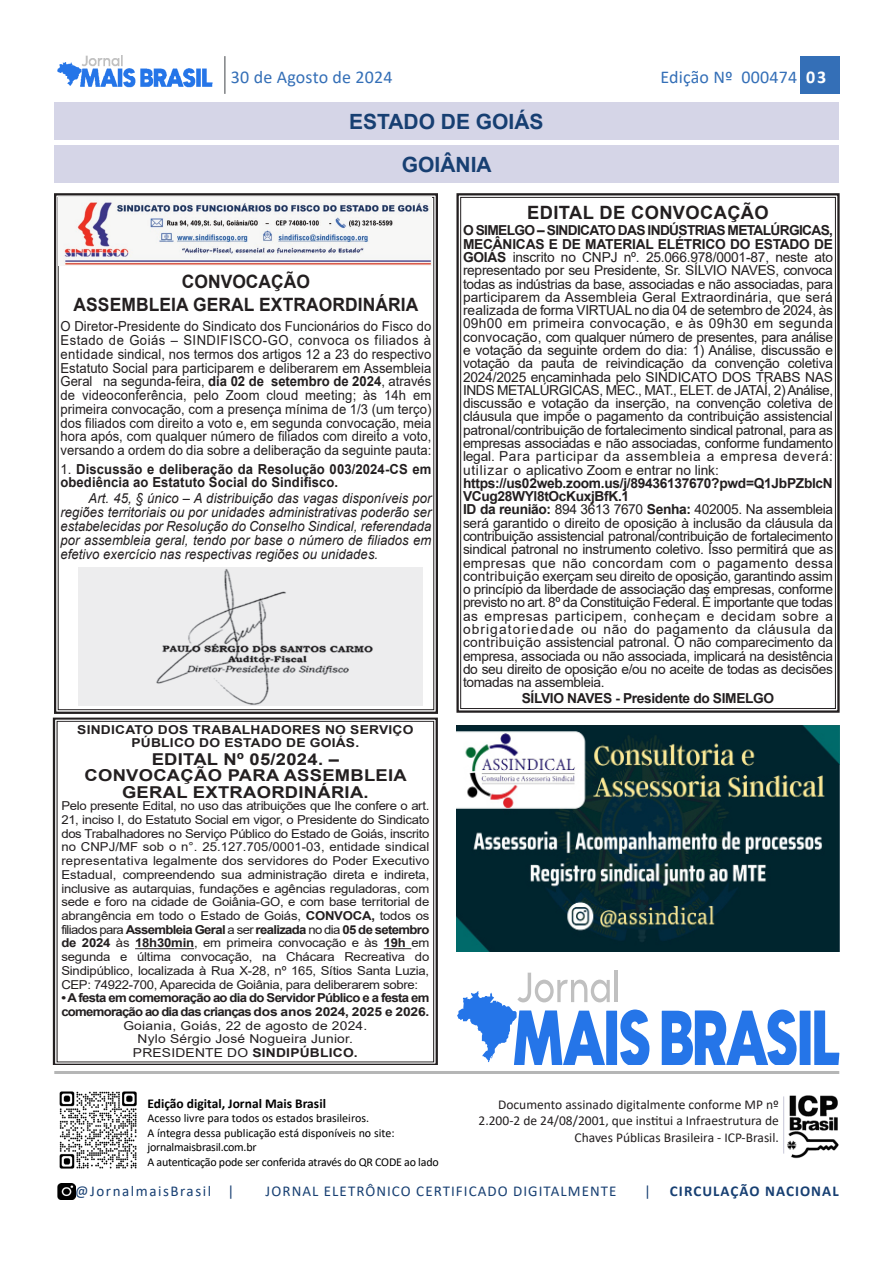
<style>
.page{position:relative;width:893px;height:1263px;background:#fff}
.page>*{position:absolute;margin:0;border:0;box-sizing:border-box;transform-origin:0 0}
.t1{font:700 21px/43px "Arial";color:#173f72;text-align:center}
.t2{font:700 18.3px/23px "Arial";letter-spacing:.005em;color:#231f20;text-align:center;scale:.95 1}
.t3{font:700 18.3px "Arial";letter-spacing:.005em;color:#231f20}
.t4{font:18px "Calibri";letter-spacing:.01em;color:#346fb7}
.t5{font:700 16.35px/16.4px "Arial";letter-spacing:.015em;color:#231f20;text-align:center;scale:1.12 1}
.t6{font:15px "Calibri";letter-spacing:.07em;color:#173f72}
.t7{font:15px "Calibri";letter-spacing:.105em;color:#173f72}
.t8{font:700 15px "Calibri";letter-spacing:.07em;color:#173f72}
.t9{font:13.8px/13.4px "Arial";letter-spacing:-.02em;color:#231f20;text-align:justify}
.t10{font:13.8px/13.8px "Arial";letter-spacing:-.02em;color:#231f20;text-align:justify;scale:.95 1}
.t11{font:italic 13.8px/13.8px "Arial";letter-spacing:.005em;color:#231f20;text-align:justify;scale:.95 1}
.t12{font:700 13.8px/13.8px "Arial";letter-spacing:.005em;color:#231f20;scale:.95 1}
.t13{font:700 13.8px "Arial";letter-spacing:-.025em;color:#231f20}
.t14{font:13.5px/16.2px "Calibri";color:#231f20;text-align:right}
.t15{font:700 13.5px "Calibri";color:#000}
.t16{font:12.3px/13.6px "Arial";letter-spacing:.015em;color:#231f20;text-align:justify;scale:1.07 1}
.t17{font:700 12.3px/13.6px "Arial";letter-spacing:-.05em;color:#231f20;scale:1.07 1}
.t18{font:12.3px/13.6px "Arial";letter-spacing:.015em;color:#231f20;text-align:center;scale:1.12 1}
.t19{font:700 12.3px/13.5px "Arial";letter-spacing:.015em;color:#231f20;text-align:center;scale:1.12 1}
.t20{font:12px/14.4px "Calibri";letter-spacing:-.01em;color:#000}
.s1{font-weight:700;color:#fff}
.s2{font-weight:700}
.s3{font-weight:400}
</style>
<div class="page">
<div style="left:800px;top:56px;width:40px;height:38px;background:#346fb7"></div>
<hr style="left:224px;top:56px;width:2px;height:38px;background:#808285">
<img style="left:57px;top:56px;width:156px;height:32px">
<img style="left:59px;top:1091px;width:78px;height:78px">
<img style="left:57px;top:1184px;width:18px;height:16px">
<hr style="left:54px;top:1071px;width:785px;height:3px;background:#b5b6b6">
<img style="left:783px;top:1095px;width:56px;height:64px">
<hr style="left:783px;top:1096px;width:1px;height:57px;background:#c7c7d9">
<div style="left:54px;top:102px;width:785px;height:38px;background:#d5d5e7"></div>
<div style="left:54px;top:145px;width:785px;height:38px;background:#d5d5e7"></div>
<svg style="left:53px;top:718px;width:385px;height:346px"></svg>
<div style="left:57px;top:721px;width:377px;height:341px;border:1px solid #231f20"></div>
<hr style="left:135px;top:948px;width:59px;height:1px;background:#231f20">
<svg style="left:384px;top:948px;width:27px;height:1px"></svg>
<div style="left:54px;top:193px;width:384px;height:521px;border:2px solid #231f20"></div>
<img style="left:63px;top:198px;width:369px;height:67px">
<img style="left:78px;top:568px;width:345px;height:137px">
<div style="left:456px;top:193px;width:384px;height:520px;border:2px solid #231f20"></div>
<img style="left:457px;top:725px;width:382px;height:226px">
<hr style="left:614px;top:971px;width:4px;height:31px;background:#c0c0c0">
<svg style="left:457px;top:973px;width:192px;height:91px"></svg>
<svg style="left:662px;top:1009px;width:177px;height:55px"></svg>
<h3 class="t4" style="left:231px;top:65px;width:163px">30 de Agosto de 2024</h3>
<h3 class="t4" style="left:660px;top:65px;width:167px">Edição Nº 000474 <span class="s1">03</span></h3>
<h1 class="t1" style="left:349px;top:100px;width:196px">ESTADO DE GOIÁS<br>GOIÂNIA</h1>
<h2 class="t2" style="left:74px;top:270px;width:364px">CONVOCAÇÃO<br>ASSEMBLEIA GERAL EXTRAORDINÁRIA</h2>
<p class="t10" style="left:61px;top:319px;width:392px">O Diretor-Presidente do Sindicato dos Funcionários do Fisco do Estado de Goiás – SINDIFISCO-GO, convoca os filiados à entidade sindical, nos termos dos artigos 12 a 23 do respectivo Estatuto Social para participarem e deliberarem em Assembleia Geral na segunda-feira, <span class="s2">dia 02 de setembro de 2024</span>, através de videoconferência, pelo Zoom cloud meeting; às 14h em primeira convocação, com a presença mínima de 1/3 (um terço) dos filiados com direito a voto e, em segunda convocação, meia hora após, com qualquer número de filiados com direito a voto, versando a ordem do dia sobre a deliberação da seguinte pauta:</p>
<p class="t12" style="left:61px;top:462px;width:392px"><span class="s3">1.</span> Discussão e deliberação da Resolução 003/2024-CS em obediência ao Estatuto Social do Sindifisco.</p>
<p class="t11" style="left:61px;top:492px;width:392px;text-indent:28px">Art. 45, § único – A distribuição das vagas disponíveis por regiões territoriais ou por unidades administrativas poderão ser estabelecidas por Resolução do Conselho Sindical, referendada por assembleia geral, tendo por base o número de filiados em efetivo exercício nas respectivas regiões ou unidades.</p>
<p class="t19" style="left:77px;top:723px;width:302px">SINDICATO DOS TRABALHADORES NO SERVIÇO<br>PÚBLICO DO ESTADO DE GOIÁS.</p>
<p class="t5" style="left:84px;top:751px;width:289px">EDITAL Nº 05/2024. –<br>CONVOCAÇÃO PARA ASSEMBLEIA<br>GERAL EXTRAORDINÁRIA.</p>
<p class="t16" style="left:61px;top:799px;width:345px">Pelo presente Edital, no uso das atribuições que lhe confere o art.<br>21, inciso I, do Estatuto Social em vigor, o Presidente do Sindicato dos Trabalhadores no Serviço Público do Estado de Goiás, inscrito no CNPJ/MF sob o n°. 25.127.705/0001-03, entidade sindical representativa legalmente dos servidores do Poder Executivo Estadual, compreendendo sua administração direta e indireta, inclusive as autarquias, fundações e agências reguladoras, com sede e foro na cidade de Goiânia-GO, e com base territorial de abrangência em todo o Estado de Goiás, <span class="s2">CONVOCA,</span> todos os filiados para <span class="s2">Assembleia Geral</span> a ser <span class="s2">realizada</span> no dia <span class="s2">05 de setembro de 2024</span> às <span class="s2">18h30min</span>, em primeira convocação e às <span class="s2">19h</span> em segunda e última convocação, na Chácara Recreativa do Sindipúblico, localizada à Rua X-28, nº 165, Sítios Santa Luzia, CEP: 74922-700, Aparecida de Goiânia, para deliberarem sobre:</p>
<p class="t17" style="left:61px;top:991px;width:345px">• A festa em comemoração ao dia do Servidor Público e a festa em comemoração ao dia das crianças dos anos 2024, 2025 e 2026.</p>
<p class="t18" style="left:123px;top:1018px;width:219px">Goiania, Goiás, 22 de agosto de 2024.<br>Nylo Sérgio José Nogueira Junior.<br>PRESIDENTE DO <span class="s2">SINDIPÚBLICO.</span></p>
<p class="t15" style="left:147px;top:1094px;width:180px">Edição digital, Jornal Mais Brasil</p>
<p class="t20" style="left:147px;top:1111px;width:293px">Acesso livre para todos os estados brasileiros.<br>A íntegra dessa publicação está disponíveis no site: jornalmaisbrasil.com.br<br>A autenticação pode ser conferida através do QR CODE ao lado</p>
<h2 class="t3" style="left:527px;top:200px;width:243px">EDITAL DE CONVOCAÇÃO</h2>
<p class="t9" style="left:463px;top:224px;width:372px"><span class="s2">O SIMELGO – SINDICATO DAS INDÚSTRIAS METALÚRGICAS, MECÂNICAS E DE MATERIAL ELÉTRICO DO ESTADO DE GOIÁS</span> inscrito no CNPJ nº. 25.066.978/0001-87, neste ato representado por seu Presidente, Sr. SÍLVIO NAVES, convoca todas as indústrias da base, associadas e não associadas, para participarem da Assembleia Geral Extraordinária, que será realizada de forma VIRTUAL no dia 04 de setembro de 2024, às 09h00 em primeira convocação, e às 09h30 em segunda convocação, com qualquer número de presentes, para análise e votação da seguinte ordem do dia: 1) Análise, discussão e votação da pauta de reivindicação da convenção coletiva 2024/2025 encaminhada pelo SINDICATO DOS TRABS NAS INDS METALÚRGICAS, MEC., MAT., ELET. de JATAÍ, 2) Análise, discussão e votação da inserção, na convenção coletiva de cláusula que impõe o pagamento da contribuição assistencial patronal/contribuição de fortalecimento sindical patronal, para as empresas associadas e não associadas, conforme fundamento legal. Para participar da assembleia a empresa deverá: utilizar o aplicativo Zoom e entrar no link:</p>
<p class="t9" style="left:463px;top:476px;width:372px;text-align:left"><span class="s2">https://us02web.zoom.us/j/89436137670?pwd=Q1JbPZblcN VCug28WYl8tOcKuxjBfK.1<br>ID da reunião:</span> 894 3613 7670 <span class="s2">Senha:</span> 402005. Na assembleia será garantido o direito de oposição à inclusão da cláusula da contribuição assistencial patronal/contribuição de fortalecimento sindical patronal no instrumento coletivo. Isso permitirá que as empresas que não concordam com o pagamento dessa contribuição exerçam seu direito de oposição, garantindo assim o princípio da liberdade de associação das empresas, conforme previsto no art. 8º da Constituição Federal. É importante que todas as empresas participem, conheçam e decidam sobre a obrigatoriedade ou não do pagamento da cláusula da contribuição assistencial patronal. O não comparecimento da empresa, associada ou não associada, implicará na desistência do seu direito de oposição e/ou no aceite de todas as decisões tomadas na assembleia.</p>
<p class="t13" style="left:522px;top:688px;width:254px">SÍLVIO NAVES - Presidente do SIMELGO</p>
<p class="t14" style="left:479px;top:1096px;width:302px">Documento assinado digitalmente conforme MP nº<br>2.200-2 de 24/08/2001, que institui a Infraestrutura de<br>Chaves Públicas Brasileira - ICP-Brasil.</p>
<p class="t7" style="left:75px;top:1181px;width:161px">@JornalmaisBrasil |</p>
<p class="t6" style="left:266px;top:1181px;width:352px">JORNAL ELETRÔNICO CERTIFICADO DIGITALMENTE</p>
<p class="t6" style="left:644px;top:1181px;width:8px">|</p>
<p class="t8" style="left:670px;top:1181px;width:170px">CIRCULAÇÃO NACIONAL</p>
</div>
